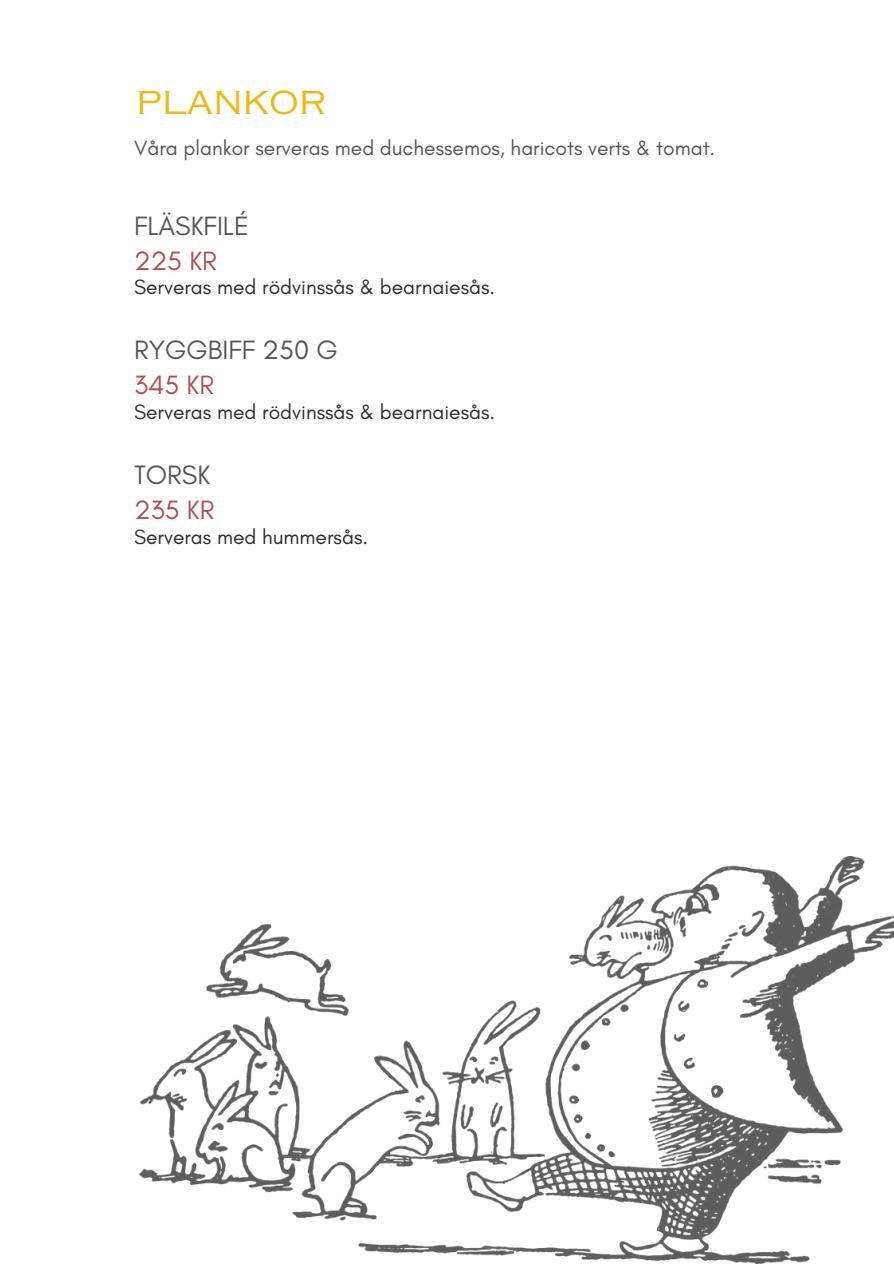
<style>
.page{position:relative;width:894px;height:1264px;background:#fff}
.page>*{position:absolute;margin:0;border:0;box-sizing:border-box;transform-origin:0 0}
.t1{font:31.5px "Copperplate Gothic LT Pro 32 AB";color:#efba0f}
.t2{font:27px "Glacial Indifference";color:#575454}
.t3{font:27px "Glacial Indifference";color:#b24f4f}
.t4{font:21px "Glacial Indifference";color:#2e2c2c}
.t5{font:21px "Glacial Indifference";color:#575454}
</style>
<div class="page">
<img style="left:139px;top:856px;width:754px;height:407px">
<h2 class="t1" style="left:136px;top:91px;width:192px">PLANKOR</h2>
<p class="t5" style="left:134px;top:135px;width:582px">Våra plankor serveras med duchessemos, haricots verts &amp; tomat.</p>
<p class="t2" style="left:134px;top:209px;width:116px">FLÄSKFILÉ</p>
<h2 class="t3" style="left:134px;top:244px;width:84px">225 KR</h2>
<h2 class="t4" style="left:134px;top:274px;width:362px">Serveras med rödvinssås &amp; bearnaiesås.</h2>
<h2 class="t2" style="left:134px;top:334px;width:205px">RYGGBIFF 250 G</h2>
<p class="t3" style="left:134px;top:368px;width:82px">345 KR</p>
<h2 class="t4" style="left:134px;top:399px;width:362px">Serveras med rödvinssås &amp; bearnaiesås.</h2>
<p class="t2" style="left:134px;top:458px;width:78px">TORSK</p>
<h2 class="t3" style="left:134px;top:493px;width:82px">235 KR</h2>
<h1 class="t4" style="left:134px;top:524px;width:235px">Serveras med hummersås.</h1>
</div>
